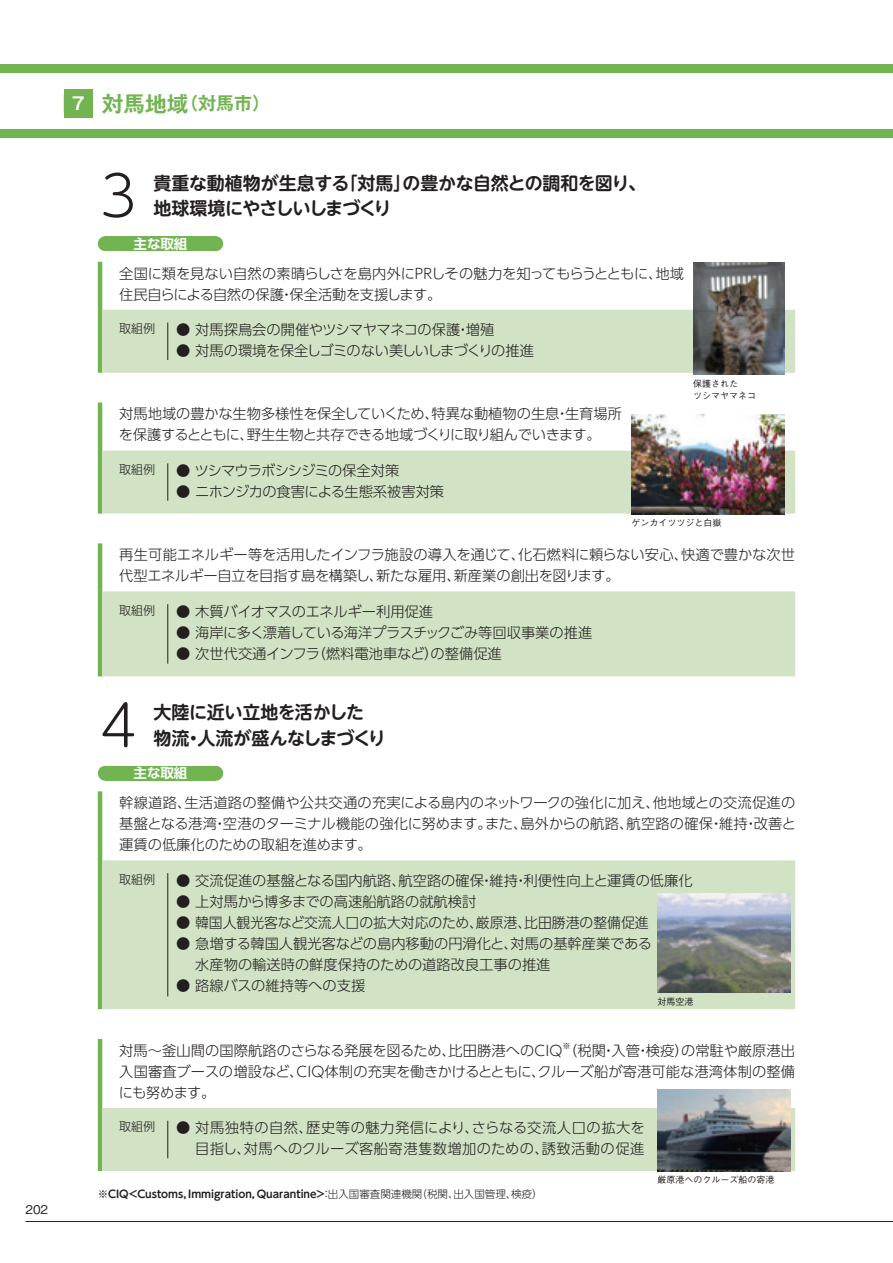
<style>
.page{position:relative;width:893px;height:1263px;background:#fff}
.page>*{position:absolute;margin:0;border:0;box-sizing:border-box;transform-origin:0 0}
.t1{font:300 55.5px "UD Shin M Go Pro";color:#231f20}
.t2{font:700 18px/25.5px "UD Shin M Go Pro De";letter-spacing:-.025em;color:#231f20}
.t3{font:700 18px "Gothic MB101 Pr 6 De";color:#72b452}
.t4{font:300 14.25px/21px "UD Shin Go Pro";color:#231f20}
.t5{font:300 14.25px/21px "UD Shin Go Pro";letter-spacing:-.02em;color:#231f20}
.t6{font:300 14.25px/21px "UD Shin Go Pro";letter-spacing:.03em;color:#231f20}
.t7{font:300 14.25px "UD Shin Go Pro";letter-spacing:-.035em;color:#231f20}
.t8{font:300 14.25px "UD Shin Go Pro";letter-spacing:-.06em;color:#231f20}
.t9{font:700 13.5px "UD Shin Go Pro De";letter-spacing:-.005em;color:#fff}
.t10{font:300 12px "UD Shin Go Pro";color:#231f20}
.t11{font:500 12px "Gothic BBB Pr 5";color:#231f20}
.t12{font:700 10.5px "UD Shin Go Pro De";color:#231f20}
.t13{font:500 9px/12px "Gothic BBB Pr 6";color:#231f20}
.t14{font:300 8.25px "UD Shin Go Pro";color:#231f20}
.s1{font-size:17.25px;color:#fff}
.s2{font-size:21.6px}
.s3{font-family:"UD Shin Go Pro";font-weight:300}
</style>
<div class="page">
<hr style="left:26px;top:1221px;width:867px;height:1px;background:#231f20">
<div style="left:0;top:64px;width:893px;height:74px;background:#72b452"></div>
<div style="left:0;top:73px;width:893px;height:55px;background:#fff"></div>
<div style="left:64px;top:89px;width:29px;height:29px;background:#72b452"></div>
<div style="left:98px;top:236px;width:15px;height:15px;background:#72b452;border-radius:50%"></div>
<div style="left:208px;top:236px;width:15px;height:15px;background:#72b452;border-radius:50%"></div>
<div style="left:105px;top:236px;width:111px;height:15px;background:#72b452"></div>
<svg style="left:98px;top:262px;width:697px;height:111px"></svg>
<hr style="left:167px;top:322px;width:1px;height:38px;background:#231f20">
<svg style="left:98px;top:403px;width:697px;height:111px"></svg>
<hr style="left:167px;top:463px;width:1px;height:38px;background:#231f20">
<svg style="left:98px;top:543px;width:4px;height:133px"></svg>
<div style="left:102px;top:591px;width:693px;height:85px;background:#d1e3c4"></div>
<hr style="left:167px;top:604px;width:1px;height:60px;background:#231f20">
<div style="left:98px;top:766px;width:15px;height:15px;background:#72b452;border-radius:50%"></div>
<div style="left:208px;top:766px;width:15px;height:15px;background:#72b452;border-radius:50%"></div>
<div style="left:105px;top:766px;width:111px;height:15px;background:#72b452"></div>
<svg style="left:98px;top:791px;width:4px;height:218px"></svg>
<div style="left:102px;top:860px;width:693px;height:149px;background:#d1e3c4"></div>
<hr style="left:167px;top:873px;width:1px;height:123px;background:#231f20">
<svg style="left:98px;top:1039px;width:697px;height:132px"></svg>
<hr style="left:167px;top:1121px;width:1px;height:37px;background:#231f20">
<img style="left:631px;top:415px;width:153px;height:99px">
<img style="left:657px;top:893px;width:134px;height:100px">
<img style="left:657px;top:1090px;width:134px;height:81px">
<img style="left:693px;top:263px;width:91px;height:112px">
<p class="t11" style="left:26px;top:1200px;width:24px">202</p>
<p class="t3" style="left:72px;top:89px;width:200px"><span class="s1">7</span> <span class="s2">対馬地域</span>（対馬市）</p>
<h1 class="t1" style="left:100px;top:151px;width:38px">3</h1>
<p class="t2" style="left:154px;top:169px;width:494px">貴重な動植物が生息する「対馬」の豊かな自然との調和を図り、地球環境にやさしいしまづくり</p>
<p class="t9" style="left:134px;top:233px;width:55px">主な取組</p>
<p class="t4" style="left:119px;top:262px;width:566px">全国に類を見ない自然の素晴らしさを島内外にPRしその魅力を知ってもらうとともに、地域住民自らによる自然の保護・保全活動を支援します。</p>
<p class="t10" style="left:119px;top:319px;width:37px">取組例</p>
<p class="t4" style="left:176px;top:319px;width:319px">● 対馬探鳥会の開催やツシマヤマネコの保護・増殖</p>
<p class="t7" style="left:176px;top:339px;width:359px">● 対馬の環境を保全しゴミのない美しいしまづくりの推進</p>
<p class="t5" style="left:119px;top:403px;width:505px">対馬地域の豊かな生物多様性を保全していくため、特異な動植物の生息・生育場所を保護するとともに、野生生物と共存できる地域づくりに取り組んでいきます。</p>
<p class="t10" style="left:119px;top:460px;width:37px">取組例</p>
<p class="t8" style="left:176px;top:459px;width:225px">● ツシマウラボシシジミの保全対策</p>
<p class="t7" style="left:176px;top:480px;width:269px">● ニホンジカの食害による生態系被害対策</p>
<p class="t13" style="left:693px;top:377px;width:64px">保護された<br>ツシマヤマネコ</p>
<p class="t13" style="left:631px;top:516px;width:91px">ゲンカイツツジと白嶽</p>
<p class="t4" style="left:119px;top:544px;width:677px">再生可能エネルギー等を活用したインフラ施設の導入を通じて、化石燃料に頼らない安心、快適で豊かな次世代型エネルギー自立を目指す島を構築し、新たな雇用、新産業の創出を図ります。</p>
<p class="t10" style="left:119px;top:600px;width:37px">取組例</p>
<p class="t5" style="left:176px;top:600px;width:258px">● 木質バイオマスのエネルギー利用促進</p>
<p class="t5" style="left:176px;top:621px;width:417px">● 海岸に多く漂着している海洋プラスチックごみ等回収事業の推進</p>
<p class="t4" style="left:176px;top:642px;width:327px">● 次世代交通インフラ（燃料電池車など）の整備促進</p>
<h1 class="t1" style="left:100px;top:680px;width:38px">4</h1>
<p class="t2" style="left:154px;top:699px;width:234px">大陸に近い立地を活かした物流・人流が盛んなしまづくり</p>
<p class="t9" style="left:134px;top:762px;width:55px">主な取組</p>
<p class="t4" style="left:119px;top:792px;width:678px;text-align:justify">幹線道路、生活道路の整備や公共交通の充実による島内のネットワークの強化に加え、他地域との交流促進の基盤となる港湾・空港のターミナル機能の強化に努めます。また、島外からの航路、航空路の確保・維持・改善と運賃の低廉化のための取組を進めます。</p>
<p class="t10" style="left:119px;top:869px;width:37px">取組例</p>
<p class="t4" style="left:176px;top:869px;width:518px">● 交流促進の基盤となる国内航路、航空路の確保・維持・利便性向上と運賃の低廉化</p>
<p class="t4" style="left:176px;top:890px;width:302px">● 上対馬から博多までの高速船航路の就航検討</p>
<p class="t4" style="left:176px;top:911px;width:474px">● 韓国人観光客など交流人口の拡大対応のため、厳原港、比田勝港の整備促進</p>
<p class="t4" style="left:176px;top:932px;width:477px">● 急増する韓国人観光客などの島内移動の円滑化と、対馬の基幹産業である　 水産物の輸送時の鮮度保持のための道路改良工事の推進</p>
<p class="t4" style="left:176px;top:974px;width:191px">● 路線バスの維持等への支援</p>
<p class="t13" style="left:657px;top:995px;width:37px">対馬空港</p>
<p class="t14" style="left:562px;top:1039px;width:10px">※</p>
<p class="t4" style="left:119px;top:1060px;width:678px">入国審査ブースの増設など、CIQ体制の充実を働きかけるとともに、クルーズ船が寄港可能な港湾体制の整備にも努めます。</p>
<p class="t10" style="left:119px;top:1117px;width:37px">取組例</p>
<p class="t6" style="left:176px;top:1117px;width:470px">● 対馬独特の自然、歴史等の魅力発信により、さらなる交流人口の拡大を　 目指し、対馬へのクルーズ客船寄港隻数増加のための、誘致活動の促進</p>
<p class="t12" style="left:98px;top:1185px;width:446px">※CIQ＜Customs，Immigration，Quarantine＞<span class="s3">：出入国審査関連機関（税関、出入国管理、検疫）</span></p>
<p class="t4" style="left:119px;top:1039px;width:677px">対馬～釜山間の国際航路のさらなる発展を図るため、比田勝港へのCIQ（税関・入管・検疫）の常駐や厳原港出</p>
<p class="t13" style="left:657px;top:1173px;width:118px">厳原港へのクルーズ船の寄港</p>
</div>
